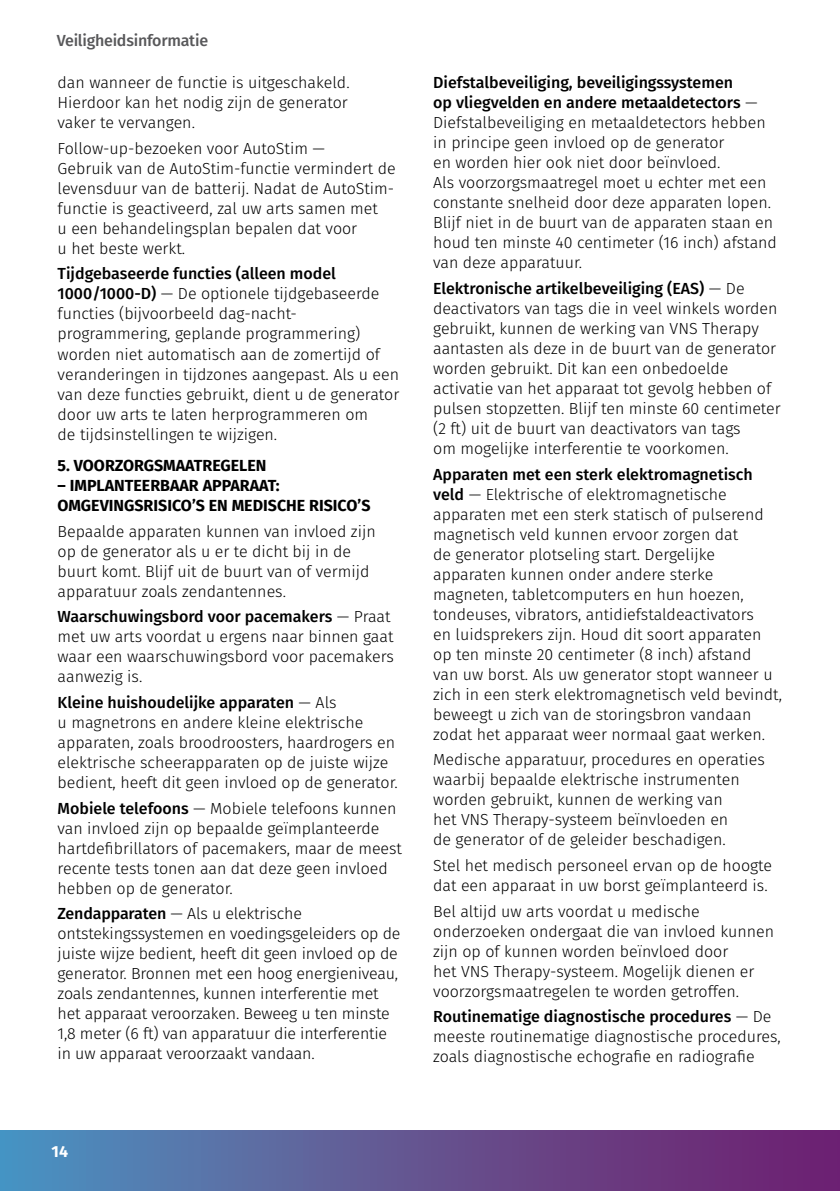
<style>
.page{position:relative;width:840px;height:1191px;background:#fff}
.page>*{position:absolute;margin:0;border:0;box-sizing:border-box;transform-origin:0 0}
.t1{font:300 16px/20px "Fira Sans";color:#000}
.t2{font:700 16px/20px "Fira Sans";color:#000}
.t3{font:500 16px "Fira Sans";letter-spacing:-.015em;color:#58585a}
.t4{font:700 16px "Fira Sans";color:#fff}
.s1{font-weight:500}
</style>
<div class="page">
<div style="left:0;top:1130px;width:839px;height:61px;background:linear-gradient(to right,#4f92be,#731b6a)"></div>
<p class="t3" style="left:57px;top:28px;width:153px">Veiligheidsinformatie</p>
<p class="t1" style="left:58px;top:72px;width:293px;text-align:justify">dan wanneer de functie is uitgeschakeld.<br>Hierdoor kan het nodig zijn de generator vaker te vervangen.</p>
<p class="t1" style="left:58px;top:138px;width:339px">Follow-up-bezoeken voor AutoStim —<br>Gebruik van de AutoStim-functie vermindert de levensduur van de batterij. Nadat de AutoStim&shy;functie is geactiveerd, zal uw arts samen met<br>u een behandelingsplan bepalen dat voor<br>u het beste werkt.</p>
<p class="t1" style="left:58px;top:264px;width:343px"><span class="s1">Tijdgebaseerde functies (alleen model 1000/1000-D)</span> — De optionele tijdgebaseerde functies (bijvoorbeeld dag-nacht&shy;programmering, geplande programmering) worden niet automatisch aan de zomertijd of veranderingen in tijdzones aangepast. Als u een van deze functies gebruikt, dient u de generator door uw arts te laten herprogrammeren om<br>de tijdsinstellingen te wijzigen.</p>
<p class="t2" style="left:58px;top:454px;width:210px">5. VOORZORGSMAATREGELEN</p>
<p class="t2" style="left:58px;top:474px;width:314px">– IMPLANTEERBAAR APPARAAT:<br>OMGEVINGSRISICO’S EN MEDISCHE RISICO’S</p>
<p class="t1" style="left:58px;top:521px;width:319px">Bepaalde apparaten kunnen van invloed zijn op de generator als u er te dicht bij in de buurt komt. Blijf uit de buurt van of vermijd apparatuur zoals zendantennes.</p>
<p class="t1" style="left:58px;top:606px;width:337px"><span class="s1">Waarschuwingsbord voor pacemakers</span> — Praat met uw arts voordat u ergens naar binnen gaat waar een waarschuwingsbord voor pacemakers aanwezig is.</p>
<p class="t1" style="left:58px;top:692px;width:341px"><span class="s1">Kleine huishoudelijke apparaten</span> — Als<br>u magnetrons en andere kleine elektrische apparaten, zoals broodroosters, haardrogers en elektrische scheerapparaten op de juiste wijze bedient, heeft dit geen invloed op de generator.</p>
<p class="t1" style="left:58px;top:798px;width:346px"><span class="s1">Mobiele telefoons</span> — Mobiele telefoons kunnen van invloed zijn op bepaalde geïmplanteerde hartdefibrillators of pacemakers, maar de meest recente tests tonen aan dat deze geen invloed hebben op de generator.</p>
<p class="t1" style="left:58px;top:903px;width:344px"><span class="s1">Zendapparaten</span> — Als u elektrische ontstekingssystemen en voedingsgeleiders op de juiste wijze bedient, heeft dit geen invloed op de generator. Bronnen met een hoog energieniveau, zoals zendantennes, kunnen interferentie met het apparaat veroorzaken. Beweeg u ten minste 1,8 meter (6 ft) van apparatuur die interferentie in uw apparaat veroorzaakt vandaan.</p>
<p class="t1" style="left:433px;top:72px;width:345px"><span class="s1">Diefstalbeveiliging, beveiligingssystemen<br>op vliegvelden en andere metaaldetectors</span> — Diefstalbeveiliging en metaaldetectors hebben in principe geen invloed op de generator<br>en worden hier ook niet door beïnvloed.<br>Als voorzorgsmaatregel moet u echter met een constante snelheid door deze apparaten lopen.<br>Blijf niet in de buurt van de apparaten staan en houd ten minste 40 centimeter (16 inch) afstand van deze apparatuur.</p>
<p class="t1" style="left:433px;top:278px;width:349px"><span class="s1">Elektronische artikelbeveiliging (EAS)</span> — De deactivators van tags die in veel winkels worden gebruikt, kunnen de werking van VNS Therapy aantasten als deze in de buurt van de generator worden gebruikt. Dit kan een onbedoelde activatie van het apparaat tot gevolg hebben of pulsen stopzetten. Blijf ten minste 60 centimeter (2 ft) uit de buurt van deactivators van tags<br>om mogelijke interferentie te voorkomen.</p>
<p class="t1" style="left:433px;top:464px;width:350px"><span class="s1">Apparaten met een sterk elektromagnetisch veld</span> — Elektrische of elektromagnetische apparaten met een sterk statisch of pulserend magnetisch veld kunnen ervoor zorgen dat<br>de generator plotseling start. Dergelijke apparaten kunnen onder andere sterke magneten, tabletcomputers en hun hoezen, tondeuses, vibrators, antidiefstaldeactivators<br>en luidsprekers zijn. Houd dit soort apparaten op ten minste 20 centimeter (8 inch) afstand<br>van uw borst. Als uw generator stopt wanneer u zich in een sterk elektromagnetisch veld bevindt, beweegt u zich van de storingsbron vandaan zodat het apparaat weer normaal gaat werken.</p>
<p class="t1" style="left:433px;top:749px;width:333px">Medische apparatuur, procedures en operaties waarbij bepaalde elektrische instrumenten worden gebruikt, kunnen de werking van<br>het VNS Therapy-systeem beïnvloeden en<br>de generator of de geleider beschadigen.</p>
<p class="t1" style="left:433px;top:855px;width:340px">Stel het medisch personeel ervan op de hoogte dat een apparaat in uw borst geïmplanteerd is.</p>
<p class="t1" style="left:433px;top:901px;width:342px">Bel altijd uw arts voordat u medische onderzoeken ondergaat die van invloed kunnen zijn op of kunnen worden beïnvloed door<br>het VNS Therapy-systeem. Mogelijk dienen er voorzorgsmaatregelen te worden getroffen.</p>
<p class="t1" style="left:433px;top:1006px;width:349px"><span class="s1">Routinematige diagnostische procedures</span> — De meeste routinematige diagnostische procedures, zoals diagnostische echografie en radiografie</p>
<p class="t4" style="left:52px;top:1137px;width:18px">14</p>
</div>
